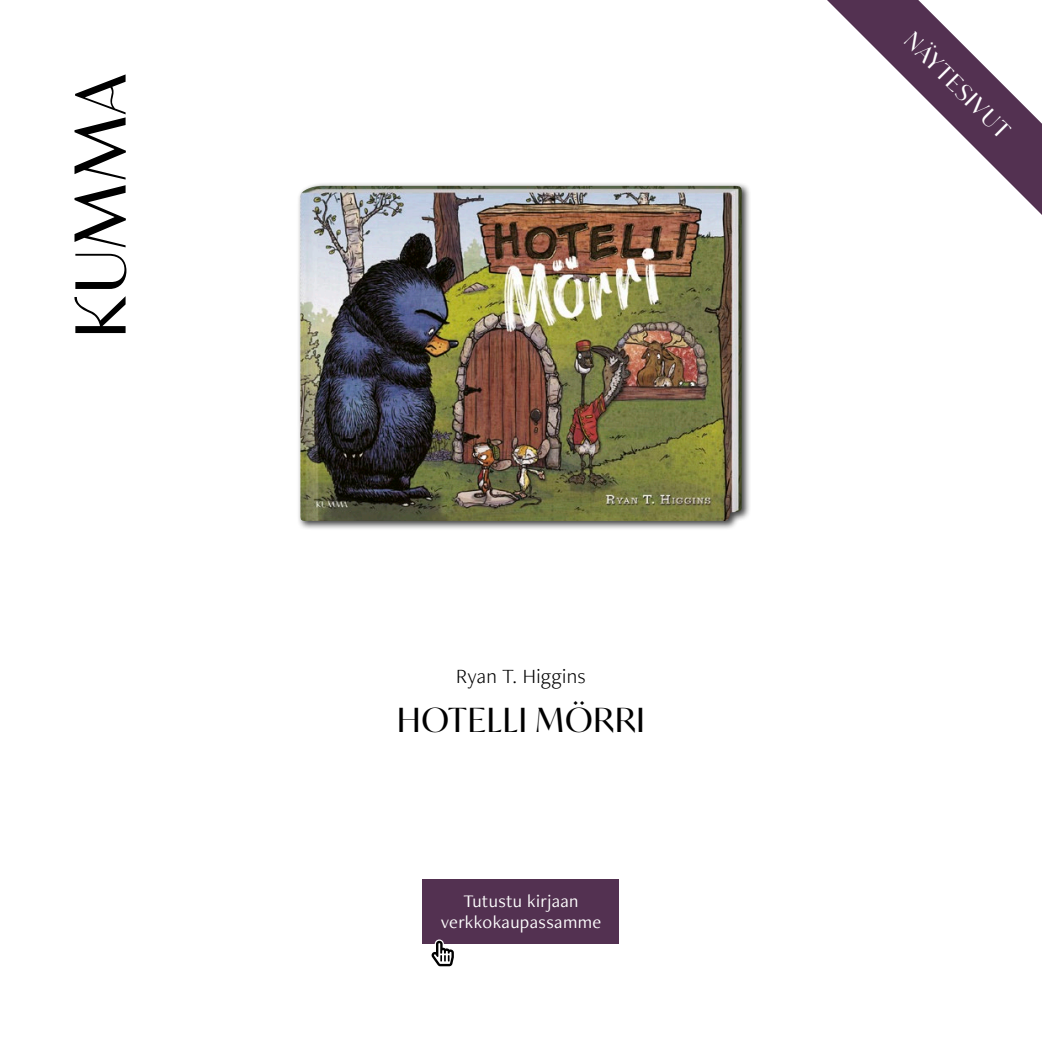
<style>
.page{position:relative;width:1042px;height:1042px;background:#fff}
.page>*{position:absolute;margin:0;border:0;box-sizing:border-box;transform-origin:0 0}
.teoksen_nimi{font:33.25px "Ivy Mode";letter-spacing:.03em;color:#000}
.t1{font:22.75px "Ivy Mode";color:#fff}
.tekijä_t{font:300 21px "Freight Neo Pro";letter-spacing:.02em;color:#000}
.t2{font:18.38px/21px "Freight Neo Pro";letter-spacing:.02em;color:#fff;text-align:center}
</style>
<div class="page">
<svg style="left:827px;top:0;width:215px;height:215px"></svg>
<svg style="left:75px;top:254px;width:51px;height:35px"></svg>
<svg style="left:74px;top:296px;width:52px;height:37px"></svg>
<svg style="left:74px;top:74px;width:52px;height:173px"></svg>
<div style="left:296px;top:182px;width:455px;height:348px;background:#000;opacity:.75"></div>
<img style="left:300px;top:186px;width:442px;height:335px">
<div style="left:422px;top:879px;width:197px;height:64px;background:#533151"></div>
<svg style="left:428px;top:939px;width:29px;height:28px"></svg>
<p class="tekijä_t" style="left:456px;top:661px;width:131px">Ryan T. Higgins</p>
<p class="teoksen_nimi" style="left:397px;top:698px;width:249px">HOTELLI MÖRRI</p>
<p class="t2" style="left:441px;top:889px;width:162px">Tutustu kirjaan verkkokaupassamme</p>
<p class="t1" style="left:919px;top:26px;width:139px;rotate:45deg">NÄYTESIVUT</p>
</div>
